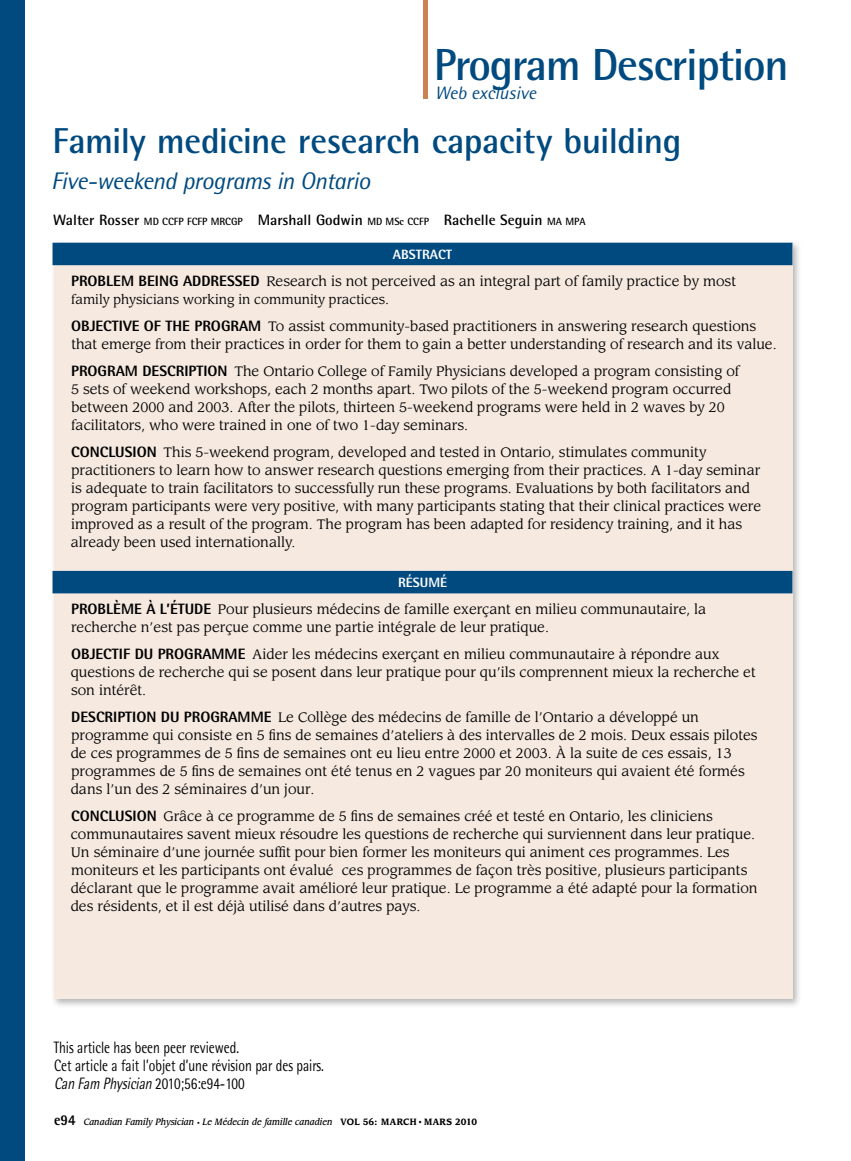
<style>
.page{position:relative;width:851px;height:1161px;background:#fff}
.page>*{position:absolute;margin:0;border:0;box-sizing:border-box;transform-origin:0 0}
.t1{font:700 45px "Rotis Semi Sans Std";letter-spacing:-.03em;color:#004a80}
.t2{font:700 36px "Rotis Semi Sans Std";letter-spacing:-.01em;color:#004a80}
.t3{font:italic 24px "Rotis Semi Sans Std";letter-spacing:-.02em;color:#004a80}
.t4{font:italic 18px "Rotis Semi Sans Std";color:#004a80}
.t5{font:16.5px/18px "Rotis Semi Sans Std";color:#000;scale:.8 1}
.t6{font:700 15px "Rotis Semi Sans Std";color:#000}
.t7{font:13.5px/18px "Leawood Std";color:#000}
.t8{font:800 13.5px "Rotis Semi Sans Std";color:#fff}
.t9{font:12.75px "Leawood Std";color:#000}
.t10{font:italic 500 9px "Leawood Std";color:#000;scale:.9 1}
.s1{font-size:10.5px}
.s2{font-family:"Rotis Semi Sans Std";font-weight:800;font-size:15px}
.s3{font-size:13.5px}
.s4{font-style:italic}
.s5{font-family:"Rotis Semi Sans Std";font-weight:800;font-style:normal;font-size:15px}
.s6{font-style:normal;font-size:6px}
.s7{font-weight:700;font-style:normal}
.s8{font-family:"Times";font-weight:400;font-style:normal}
</style>
<div class="page">
<div style="left:0;top:0;width:24px;height:1161px;background:#004a80"></div>
<div style="left:423px;top:0;width:5px;height:99px;background:#cc8354"></div>
<div style="left:50px;top:239px;width:751px;height:769px;background:#000;opacity:.3"></div>
<div style="left:54px;top:243px;width:738px;height:756px;background:#f5e9e0"></div>
<div style="left:52px;top:243px;width:740px;height:22px;background:#004a80"></div>
<div style="left:52px;top:571px;width:740px;height:22px;background:#004a80"></div>
<h1 class="t1" style="left:434px;top:37px;width:356px">Program Description</h1>
<h2 class="t2" style="left:53px;top:119px;width:630px">Family medicine research capacity building</h2>
<h3 class="t3" style="left:51px;top:166px;width:320px">Five-weekend programs in Ontario</h3>
<p class="t6" style="left:53px;top:211px;width:534px">Walter Rosser <span class="s1">MD CCFP FCFP MRCGP</span> Marshall Godwin <span class="s1">MD MSc CCFP</span> Rachelle Seguin <span class="s1">MA MPA</span></p>
<p class="t8" style="left:393px;top:246px;width:61px">ABSTRACT</p>
<p class="t7" style="left:71px;top:273px;width:666px"><span class="s2">PROBLEM BEING ADDRESSED</span> Research is not perceived as an integral part of family practice by most</p>
<p class="t9" style="left:71px;top:292px;width:319px">family physicians working in community practices<span class="s3">.</span></p>
<p class="t7" style="left:71px;top:318px;width:707px"><span class="s2">OBJECTIVE OF THE PROGRAM</span> To assist community-based practitioners in answering research questions that emerge from their practices in order for them to gain a better understanding of research and its value.</p>
<p class="t7" style="left:71px;top:363px;width:669px"><span class="s2">PROGRAM DESCRIPTION</span> The Ontario College of Family Physicians developed a program consisting of 5 sets of weekend workshops, each 2 months apart. Two pilots of the 5-weekend program occurred between 2000 and 2003. After the pilots, thirteen 5-weekend programs were held in 2 waves by 20 facilitators, who were trained in one of two 1-day seminars.</p>
<p class="t7" style="left:71px;top:444px;width:691px"><span class="s2">CONCLUSION</span> This 5-weekend program, developed and tested in Ontario, stimulates community practitioners to learn how to answer research questions emerging from their practices. A 1-day seminar is adequate to train facilitators to successfully run these programs. Evaluations by both facilitators and program participants were very positive, with many participants stating that their clinical practices were improved as a result of the program. The program has been adapted for residency training, and it has already been used internationally.</p>
<p class="t8" style="left:398px;top:574px;width:25px">RÉSUM</p>
<p class="t8" style="left:440px;top:574px;width:9px">É</p>
<p class="t7" style="left:71px;top:601px;width:636px"><span class="s2">PROBLÈME À L’ÉTUDE</span> Pour plusieurs médecins de famille exerçant en milieu communautaire, la recherche n’est pas perçue comme une partie intégrale de leur pratique.</p>
<p class="t7" style="left:71px;top:646px;width:686px"><span class="s2">OBJECTIF DU PROGRAMME</span> Aider les médecins exerçant en milieu communautaire à répondre aux questions de recherche qui se posent dans leur pratique pour qu’ils comprennent mieux la recherche et son intérêt.</p>
<p class="t7" style="left:71px;top:709px;width:688px"><span class="s2">DESCRIPTION DU PROGRAMME</span> Le Collège des médecins de famille de l’Ontario a développé un programme qui consiste en 5 fins de semaines d’ateliers à des intervalles de 2 mois. Deux essais pilotes de ces programmes de 5 fins de semaines ont eu lieu entre 2000 et 2003. À la suite de ces essais, 13 programmes de 5 fins de semaines ont été tenus en 2 vagues par 20 moniteurs qui avaient été formés dans l’un des 2 séminaires d’un jour.</p>
<p class="t7" style="left:71px;top:808px;width:688px"><span class="s2">CONCLUSION</span> Grâce à ce programme de 5 fins de semaines créé et testé en Ontario, les cliniciens communautaires savent mieux résoudre les questions de recherche qui surviennent dans leur pratique.<br>Un séminaire d’une journée suffit pour bien former les moniteurs qui animent ces programmes. Les moniteurs et les participants ont évalué ces programmes de façon très positive, plusieurs participants déclarant que le programme avait amélioré leur pratique. Le programme a été adapté pour la formation des résidents, et il est déjà utilisé dans d’autres pays.</p>
<h3 class="t4" style="left:435px;top:82px;width:102px">Web exclusive</h3>
<p class="t5" style="left:54px;top:1038px;width:339px">This article has been peer reviewed.<br>Cet article a fait l’objet d’une révision par des pairs.<br><span class="s4">Can Fam Physician</span> 2010;56:e94-100</p>
<p class="t10" style="left:54px;top:1116px;width:471px"><span class="s5">E94</span> Canadian Family Physician <span class="s6">•</span> Le Médecin de famille canadien <span class="s7">VOL 56: MARCH</span> <span class="s8">•</span> <span class="s7">MARS 2010</span></p>
</div>
